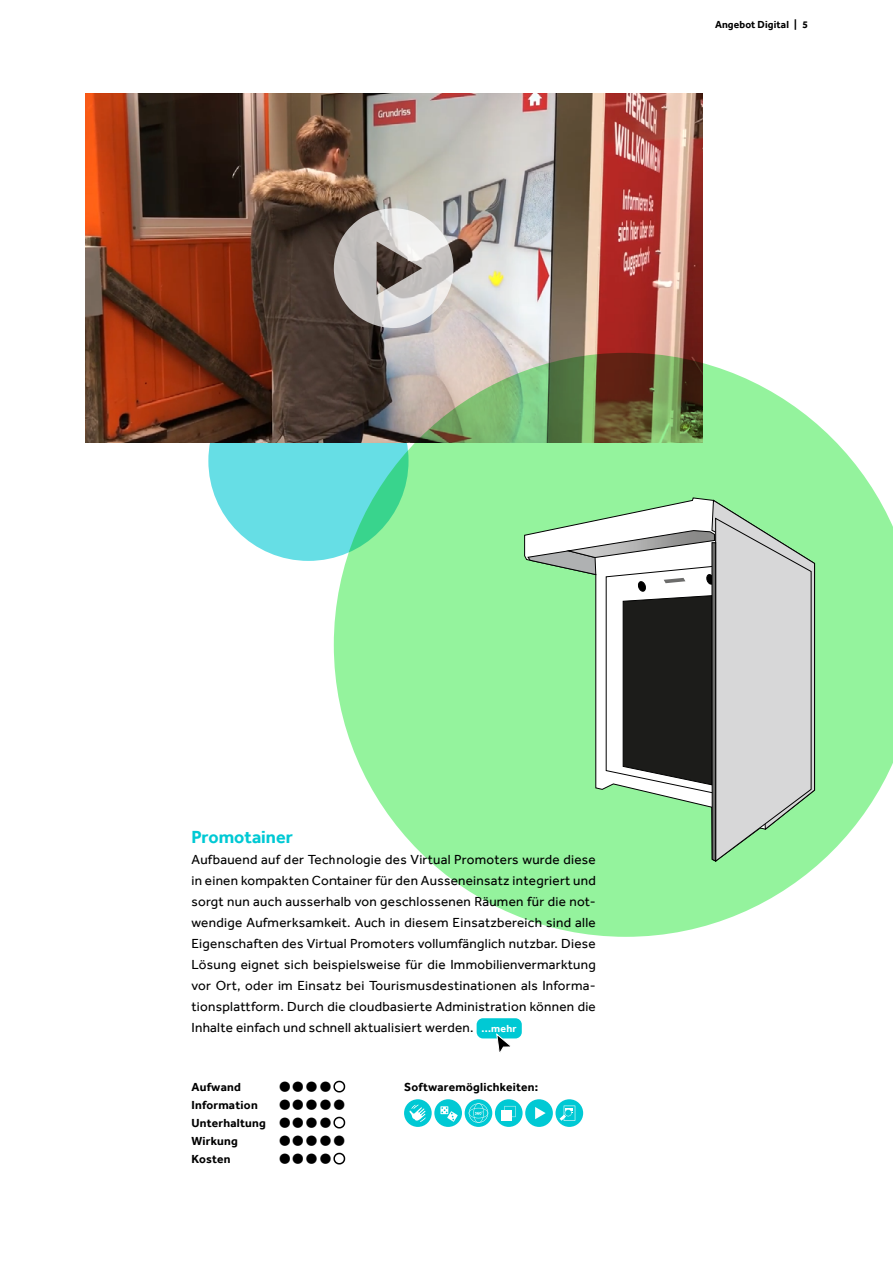
<style>
.page{position:relative;width:893px;height:1263px;background:#fff}
.page>*{position:absolute;margin:0;border:0;box-sizing:border-box;transform-origin:0 0}
.t1{font:700 18px "Effra";color:#00c9d4}
.t2{font:13.5px/21px "Effra";letter-spacing:.02em;color:#000;text-align:justify}
.t3{font:700 12px/18px "Effra";letter-spacing:.02em;color:#000}
.t4{font:700 10.5px "Effra";letter-spacing:.01em;color:#000}
.s1{font-weight:700;font-size:10.5px;color:#fff}
</style>
<div class="page">
<div style="left:208px;top:361px;width:200px;height:200px;background:#66dee5;border-radius:50%"></div>
<div style="left:477px;top:1018px;width:45px;height:20px;background:#00c9d4;border-radius:6px"></div>
<svg style="left:496px;top:1033px;width:18px;height:20px"></svg>
<div style="left:404px;top:1099px;width:28px;height:28px;background:#00c9d4;border-radius:50%"></div>
<svg style="left:409px;top:1104px;width:17px;height:18px"></svg>
<div style="left:434px;top:1099px;width:28px;height:28px;background:#00c9d4;border-radius:50%"></div>
<svg style="left:440px;top:1106px;width:8px;height:8px"></svg>
<svg style="left:441px;top:1107px;width:17px;height:15px"></svg>
<div style="left:465px;top:1099px;width:27px;height:28px;background:#00c9d4;border-radius:50%"></div>
<svg style="left:469px;top:1103px;width:19px;height:20px"></svg>
<div style="left:495px;top:1099px;width:28px;height:28px;background:#00c9d4;border-radius:50%"></div>
<svg style="left:504px;top:1106px;width:12px;height:11px"></svg>
<div style="left:501px;top:1110px;width:10px;height:11px;background:#fff"></div>
<div style="left:525px;top:1099px;width:28px;height:28px;background:#00c9d4;border-radius:50%"></div>
<svg style="left:535px;top:1107px;width:11px;height:12px"></svg>
<div style="left:555px;top:1099px;width:28px;height:28px;background:#00c9d4;border-radius:50%"></div>
<svg style="left:560px;top:1105px;width:15px;height:16px"></svg>
<img style="left:85px;top:94px;width:617px;height:349px">
<svg style="left:334px;top:353px;width:559px;height:584px;fill:#94f39d"></svg>
<svg style="left:334px;top:208px;width:119px;height:120px;background:#b3afad"></svg>
<svg style="left:528px;top:500px;width:287px;height:361px"></svg>
<p class="t4" style="left:715px;top:18px;width:94px">Angebot Digital | 5</p>
<h1 class="t1" style="left:191px;top:826px;width:103px">Promotainer</h1>
<p class="t2" style="left:191px;top:848px;width:406px">Aufbauend auf der Technologie des Virtual Promoters wurde diese in einen kompakten Container für den Ausseneinsatz integriert und sorgt nun auch ausserhalb von geschlossenen Räumen für die not&shy;wendige Aufmerksamkeit. Auch in diesem Einsatzbereich sind alle Eigenschaften des Virtual Promoters vollumfänglich nutzbar. Diese Lösung eignet sich beispielsweise für die Immobilienvermarktung vor Ort, oder im Einsatz bei Tourismusdestinationen als Informa&shy;tionsplattform. Durch die cloudbasierte Administration können die Inhalte einfach und schnell aktualisiert werden. <span class="s1">...mehr</span></p>
<p class="t3" style="left:191px;top:1078px;width:76px">Aufwand<br>Information<br>Unterhaltung<br>Wirkung<br>Kosten</p>
<p class="t3" style="left:404px;top:1078px;width:136px">Softwaremöglichkeiten:</p>
</div>
